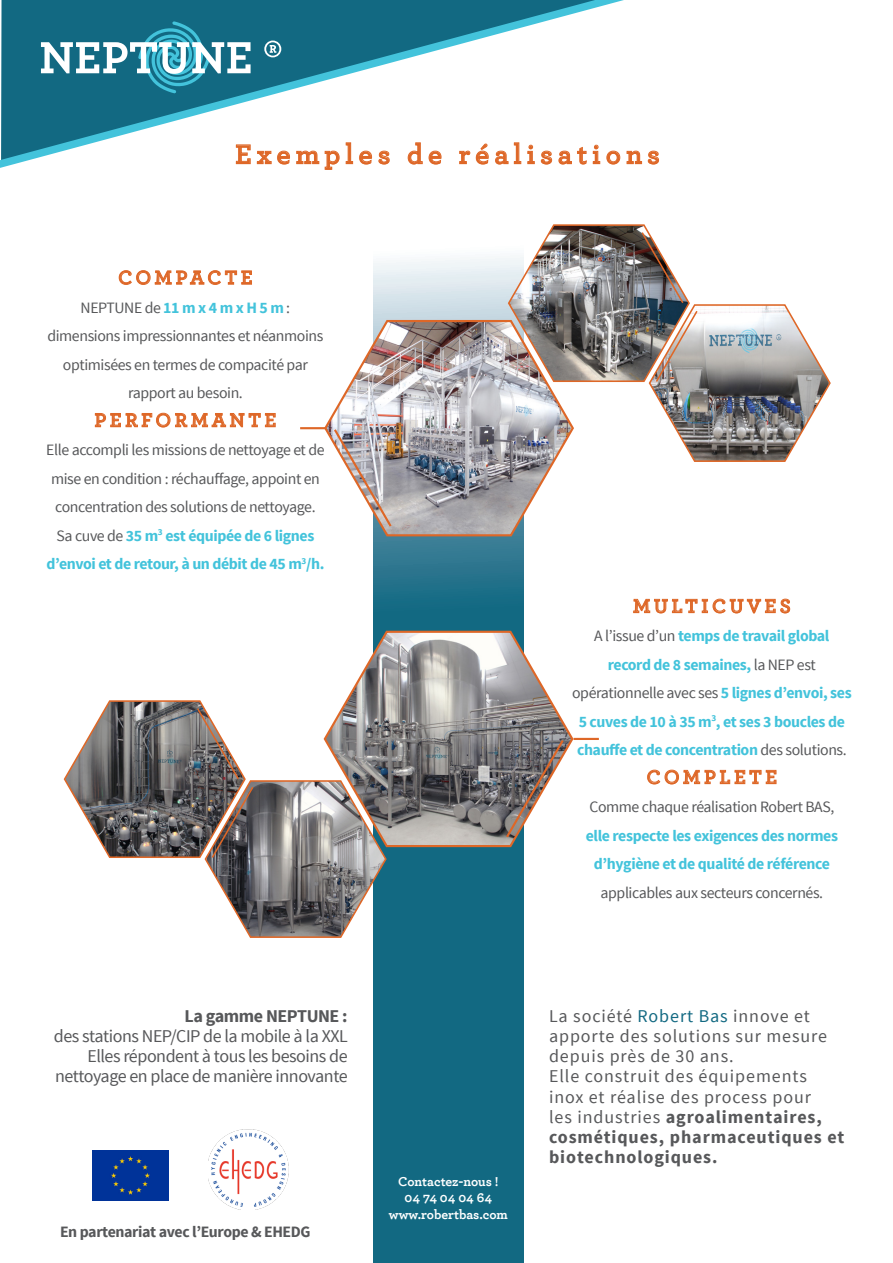
<style>
.page{position:relative;width:893px;height:1263px;background:#fff}
.page>*{position:absolute;margin:0;border:0;box-sizing:border-box;transform-origin:0 0}
.t1{font:600 28.5px "Archer Pro";letter-spacing:.18em;color:#de6727}
.t2{font:600 20.1px "Archer Pro";letter-spacing:.18em;color:#de6727}
.t3{font:600 20.1px "Archer Pro";letter-spacing:.16em;color:#de6727}
.t4{font:18px/20.2px "Source Sans Pro";letter-spacing:.04em;color:#57585a}
.t5{font:18px/20.2px "Source Sans Pro";letter-spacing:-.025em;color:#57585a;text-align:right}
.t6{font:700 18px "Source Sans Pro";letter-spacing:-.025em;color:#57585a}
.t7{font:15.75px/28.5px "Source Sans Pro";letter-spacing:-.025em;color:#57585a;text-align:center}
.t8{font:700 15.75px/28.5px "Source Sans Pro";letter-spacing:-.025em;color:#43c3db;text-align:center}
.t9{font:700 15.75px "Source Sans Pro";letter-spacing:-.025em;color:#57585a}
.t10{font:700 13.5px "Archer";color:#fff}
.s1{font-weight:700;color:#43c3db}
.s2{font-weight:400;color:#57585a}
.s3{color:#126982}
.s4{font-weight:700}
</style>
<div class="page">
<svg style="left:0;top:0;width:624px;height:168px"></svg>
<svg style="left:41px;top:21px;width:210px;height:72px"></svg>
<svg style="left:264px;top:41px;width:17px;height:16px"></svg>
<div style="left:373px;top:656px;width:150px;height:606px;background:#126982"></div>
<img style="left:208px;top:1129px;width:80px;height:81px">
<svg style="left:373px;top:76px;width:150px;height:553px"></svg>
<svg style="left:236px;top:144px;width:15px;height:20px"></svg>
<svg style="left:257px;top:150px;width:33px;height:15px"></svg>
<svg style="left:296px;top:142px;width:57px;height:28px"></svg>
<svg style="left:359px;top:150px;width:13px;height:15px"></svg>
<svg style="left:378px;top:150px;width:12px;height:15px"></svg>
<svg style="left:407px;top:142px;width:35px;height:23px"></svg>
<svg style="left:459px;top:143px;width:30px;height:22px"></svg>
<svg style="left:495px;top:142px;width:57px;height:23px"></svg>
<svg style="left:558px;top:146px;width:29px;height:19px"></svg>
<svg style="left:593px;top:144px;width:7px;height:20px"></svg>
<svg style="left:606px;top:150px;width:53px;height:15px"></svg>
<img style="left:323px;top:318px;width:231px;height:219px">
<img style="left:332px;top:427px;width:62px;height:102px">
<hr style="left:300px;top:427px;width:25px;height:2px;background:#de6727">
<img style="left:507px;top:223px;width:324px;height:240px">
<svg style="left:63px;top:700px;width:324px;height:238px"></svg>
<svg style="left:322px;top:629px;width:253px;height:219px"></svg>
<svg style="left:504px;top:738px;width:62px;height:102px"></svg>
<hr style="left:573px;top:738px;width:26px;height:2px;background:#de6727">
<svg style="left:119px;top:270px;width:133px;height:15px"></svg>
<svg style="left:95px;top:413px;width:181px;height:14px"></svg>
<svg style="left:633px;top:599px;width:157px;height:14px"></svg>
<svg style="left:647px;top:770px;width:129px;height:14px"></svg>
<div style="left:93px;top:1150px;width:75px;height:50px;background:#039"></div>
<p class="t1" style="left:235px;top:133px;width:426px">Exemples de réalisations</p>
<p class="t3" style="left:118px;top:262px;width:136px">COMPACTE</p>
<p class="t7" style="left:47px;top:293px;width:278px">NEPTUNE de <span class="s1">11 m x 4 m x H 5 m</span> : dimensions impressionnantes et néanmoins optimisées en termes de compacité par rapport au besoin.</p>
<p class="t2" style="left:95px;top:405px;width:183px">PERFORMANTE</p>
<p class="t7" style="left:46px;top:436px;width:280px">Elle accompli les missions de nettoyage et de mise en condition : réchauffage, appoint en concentration des solutions de nettoyage.<br>Sa cuve de <span class="s1">35 m</span><sup>3</sup> <span class="s1">est équipée de 6 lignes d’envoi et de retour, à un débit de 45 m</span><sup>3</sup><span class="s1">/h.</span></p>
<p class="t2" style="left:633px;top:591px;width:159px">MULTICUVES</p>
<p class="t8" style="left:572px;top:622px;width:281px"><span class="s2">A l’issue d’un</span> temps de travail global record de 8 semaines, <span class="s2">la NEP est opérationnelle avec ses</span> 5 lignes d’envoi, ses 5 cuves de 10 à 35 m<sup>3</sup>, et ses 3 boucles de chauffe et de concentration <span class="s2">des solutions.</span></p>
<p class="t2" style="left:647px;top:762px;width:132px">COMPLETE</p>
<p class="t7" style="left:586px;top:793px;width:254px">Comme chaque réalisation Robert BAS, <span class="s1">elle respecte les exigences des normes d’hygiène et de qualité de référence </span>applicables aux secteurs concernés.</p>
<p class="t6" style="left:185px;top:1004px;width:165px">La gamme NEPTUNE :</p>
<p class="t5" style="left:54px;top:1026px;width:295px">des stations NEP/CIP de la mobile à la XXL</p>
<p class="t5" style="left:55px;top:1046px;width:294px">Elles répondent à tous les besoins de nettoyage en place de manière innovante</p>
<p class="t9" style="left:60px;top:1221px;width:252px">En partenariat avec l’Europe &amp; EHEDG</p>
<p class="t10" style="left:398px;top:1171px;width:102px">Contactez-nous !</p>
<p class="t10" style="left:405px;top:1187px;width:89px">04 74 04 04 64</p>
<p class="t10" style="left:389px;top:1203px;width:121px">www.robertbas.com</p>
<p class="t4" style="left:549px;top:1006px;width:262px">La société <span class="s3">Robert Bas</span> innove et</p>
<p class="t4" style="left:549px;top:1026px;width:280px">apporte des solutions sur mesure depuis près de 30 ans.</p>
<p class="t4" style="left:549px;top:1066px;width:297px">Elle construit des équipements inox et réalise des process pour<br>les industries <span class="s4">agroalimentaires, cosmétiques, pharmaceutiques et biotechnologiques.</span></p>
</div>
